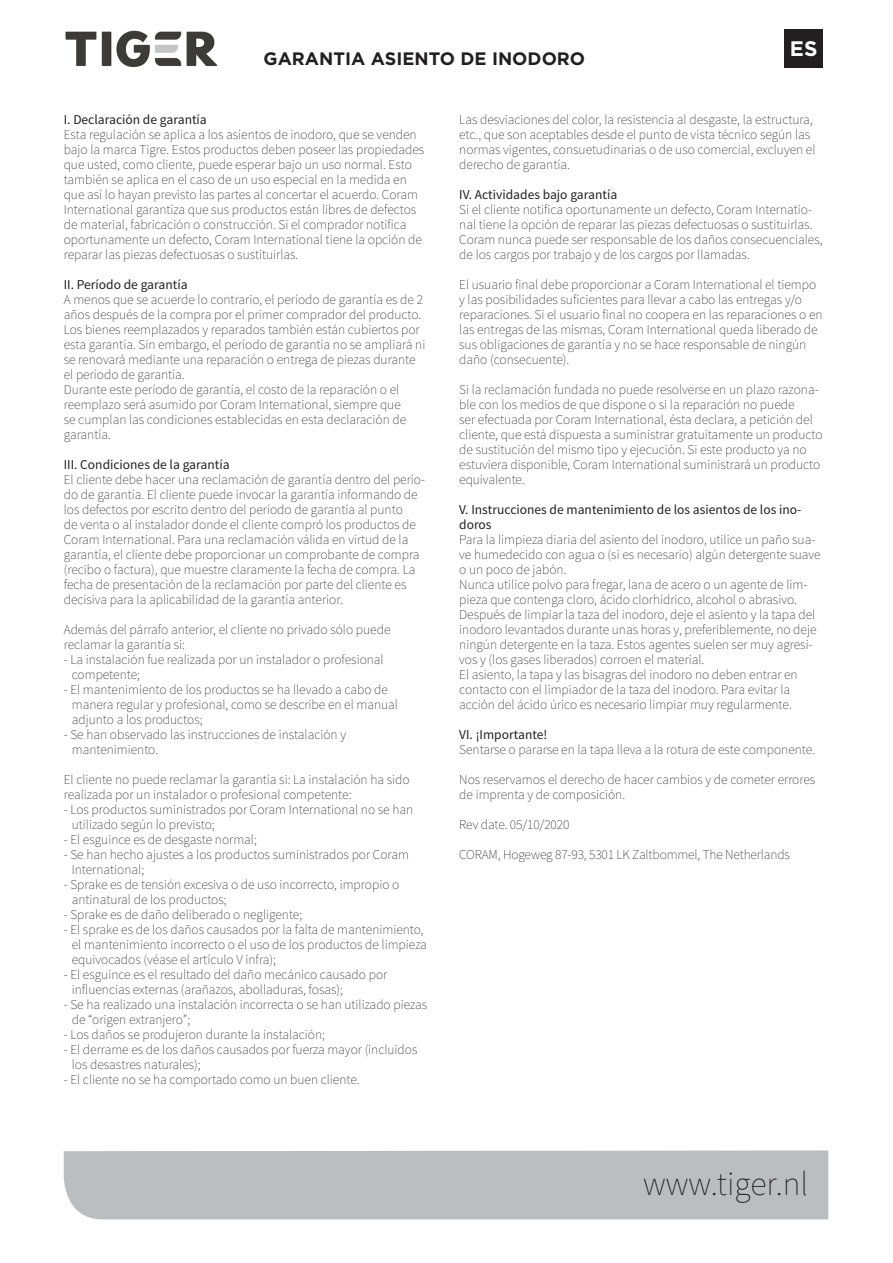
<style>
.page{position:relative;width:893px;height:1263px;background:#fff}
.page>*{position:absolute;margin:0;border:0;box-sizing:border-box;transform-origin:0 0}
.t1{font:200 33.75px "Source Sans Pro";color:#231f20}
.t2{font:700 21px "Gotham";color:#fff}
.t3{font:700 18px "Gotham";color:#231f20}
.t4{font:200 13.5px/15px "Source Sans Pro";color:#231f20}
.t5{font:13.5px/15px "Source Sans Pro";color:#231f20}
</style>
<div class="page">
<div style="left:784px;top:29px;width:39px;height:39px;background:#231f20"></div>
<img style="left:65px;top:30px;width:153px;height:37px">
<div style="left:64px;top:1150px;width:764px;height:69px;background:#bcbdc0"></div>
<p class="t3" style="left:264px;top:47px;width:323px">GARANTIA ASIENTO DE INODORO</p>
<p class="t2" style="left:790px;top:34px;width:29px">ES</p>
<p class="t5" style="left:64px;top:112px;width:145px">I. Declaración de garantía</p>
<p class="t4" style="left:64px;top:127px;width:362px">Esta regulación se aplica a los asientos de inodoro, que se venden bajo la marca Tigre. Estos productos deben poseer las propiedades que usted, como cliente, puede esperar bajo un uso normal. Esto también se aplica en el caso de un uso especial en la medida en que así lo hayan previsto las partes al concertar el acuerdo. Coram International garantiza que sus productos están libres de defectos de material, fabricación o construcción. Si el comprador notifica oportunamente un defecto, Coram International tiene la opción de reparar las piezas defectuosas o sustituirlas.</p>
<p class="t5" style="left:64px;top:277px;width:125px">II. Período de garantía</p>
<p class="t4" style="left:64px;top:292px;width:361px">A menos que se acuerde lo contrario, el período de garantía es de 2 años después de la compra por el primer comprador del producto.</p>
<p class="t4" style="left:64px;top:322px;width:363px">Los bienes reemplazados y reparados también están cubiertos por esta garantía. Sin embargo, el período de garantía no se ampliará ni se renovará mediante una reparación o entrega de piezas durante el período de garantía.</p>
<p class="t4" style="left:64px;top:382px;width:344px">Durante este período de garantía, el costo de la reparación o el reemplazo será asumido por Coram International, siempre que se cumplan las condiciones establecidas en esta declaración de garantía.</p>
<p class="t5" style="left:64px;top:457px;width:167px">III. Condiciones de la garantía</p>
<p class="t4" style="left:64px;top:472px;width:363px">El cliente debe hacer una reclamación de garantía dentro del perío&shy;do de garantía. El cliente puede invocar la garantía informando de los defectos por escrito dentro del período de garantía al punto<br>de venta o al instalador donde el cliente compró los productos de Coram International. Para una reclamación válida en virtud de la garantía, el cliente debe proporcionar un comprobante de compra (recibo o factura), que muestre claramente la fecha de compra. La fecha de presentación de la reclamación por parte del cliente es decisiva para la aplicabilidad de la garantía anterior.</p>
<p class="t4" style="left:64px;top:622px;width:328px">Además del párrafo anterior, el cliente no privado sólo puede</p>
<p class="t4" style="left:64px;top:637px;width:123px">reclamar la garantía si:</p>
<p class="t4" style="left:64px;top:652px;width:321px">- La instalación fue realizada por un instalador o profesional</p>
<p class="t4" style="left:72px;top:667px;width:70px">competente;</p>
<p class="t4" style="left:64px;top:682px;width:326px">- El mantenimiento de los productos se ha llevado a cabo de</p>
<p class="t4" style="left:72px;top:697px;width:328px">manera regular y profesional, como se describe en el manual adjunto a los productos;</p>
<p class="t4" style="left:64px;top:727px;width:284px">- Se han observado las instrucciones de instalación y</p>
<p class="t4" style="left:72px;top:742px;width:88px">mantenimiento.</p>
<p class="t4" style="left:64px;top:772px;width:347px">El cliente no puede reclamar la garantía si: La instalación ha sido realizada por un instalador o profesional competente:</p>
<p class="t4" style="left:72px;top:802px;width:343px;text-indent:-8px">- Los productos suministrados por Coram International no se han utilizado según lo previsto;</p>
<p class="t4" style="left:64px;top:832px;width:195px">- El esguince es de desgaste normal;</p>
<p class="t4" style="left:72px;top:847px;width:339px;text-indent:-8px">- Se han hecho ajustes a los productos suministrados por Coram<br>International;</p>
<p class="t4" style="left:72px;top:877px;width:329px;text-indent:-8px">- Sprake es de tensión excesiva o de uso incorrecto, impropio o antinatural de los productos;</p>
<p class="t4" style="left:64px;top:907px;width:240px">- Sprake es de daño deliberado o negligente;</p>
<p class="t4" style="left:72px;top:922px;width:357px;text-indent:-8px">- El sprake es de los daños causados por la falta de mantenimiento, el mantenimiento incorrecto o el uso de los productos de limpieza equivocados (véase el artículo V infra);</p>
<p class="t4" style="left:72px;top:967px;width:317px;text-indent:-8px">- El esguince es el resultado del daño mecánico causado por influencias externas (arañazos, abolladuras, fosas);</p>
<p class="t4" style="left:72px;top:997px;width:357px;text-indent:-8px">- Se ha realizado una instalación incorrecta o se han utilizado piezas de “origen extranjero”;</p>
<p class="t4" style="left:64px;top:1027px;width:263px">- Los daños se produjeron durante la instalación;</p>
<p class="t4" style="left:72px;top:1042px;width:347px;text-indent:-8px">- El derrame es de los daños causados por fuerza mayor (incluidos los desastres naturales);</p>
<p class="t4" style="left:64px;top:1072px;width:297px">- El cliente no se ha comportado como un buen cliente.</p>
<p class="t4" style="left:459px;top:112px;width:358px">Las desviaciones del color, la resistencia al desgaste, la estructura, etc., que son aceptables desde el punto de vista técnico según las normas vigentes, consuetudinarias o de uso comercial, excluyen el derecho de garantía.</p>
<p class="t5" style="left:459px;top:187px;width:160px">IV. Actividades bajo garantía</p>
<p class="t4" style="left:459px;top:202px;width:365px">Si el cliente notifica oportunamente un defecto, Coram Internatio&shy;nal tiene la opción de reparar las piezas defectuosas o sustituirlas.<br>Coram nunca puede ser responsable de los daños consecuenciales, de los cargos por trabajo y de los cargos por llamadas.</p>
<p class="t4" style="left:459px;top:277px;width:365px">El usuario final debe proporcionar a Coram International el tiempo y las posibilidades suficientes para llevar a cabo las entregas y/o reparaciones. Si el usuario final no coopera en las reparaciones o en las entregas de las mismas, Coram International queda liberado de sus obligaciones de garantía y no se hace responsable de ningún daño (consecuente).</p>
<p class="t4" style="left:459px;top:382px;width:365px">Si la reclamación fundada no puede resolverse en un plazo razona&shy;ble con los medios de que dispone o si la reparación no puede<br>ser efectuada por Coram International, ésta declara, a petición del cliente, que está dispuesta a suministrar gratuitamente un producto de sustitución del mismo tipo y ejecución. Si este producto ya no estuviera disponible, Coram International suministrará un producto equivalente.</p>
<p class="t5" style="left:459px;top:502px;width:344px">V. Instrucciones de mantenimiento de los asientos de los ino&shy;doros</p>
<p class="t4" style="left:459px;top:532px;width:363px">Para la limpieza diaria del asiento del inodoro, utilice un paño sua&shy;ve humedecido con agua o (si es necesario) algún detergente suave o un poco de jabón.</p>
<p class="t4" style="left:459px;top:577px;width:350px">Nunca utilice polvo para fregar, lana de acero o un agente de lim&shy;pieza que contenga cloro, ácido clorhídrico, alcohol o abrasivo.</p>
<p class="t4" style="left:459px;top:607px;width:359px">Después de limpiar la taza del inodoro, deje el asiento y la tapa del inodoro levantados durante unas horas y, preferiblemente, no deje ningún detergente en la taza. Estos agentes suelen ser muy agresi&shy;vos y (los gases liberados) corroen el material.</p>
<p class="t4" style="left:459px;top:667px;width:340px">El asiento, la tapa y las bisagras del inodoro no deben entrar en contacto con el limpiador de la taza del inodoro. Para evitar la acción del ácido úrico es necesario limpiar muy regularmente.</p>
<p class="t5" style="left:459px;top:727px;width:90px">VI. ¡Importante!</p>
<p class="t4" style="left:459px;top:742px;width:357px">Sentarse o pararse en la tapa lleva a la rotura de este componente.</p>
<p class="t4" style="left:459px;top:772px;width:358px">Nos reservamos el derecho de hacer cambios y de cometer errores de imprenta y de composición.</p>
<p class="t4" style="left:459px;top:817px;width:112px">Rev date. 05/10/2020</p>
<p class="t4" style="left:459px;top:847px;width:332px">CORAM, Hogeweg 87-93, 5301 LK Zaltbommel, The Netherlands</p>
<p class="t1" style="left:643px;top:1164px;width:167px">www.tiger.nl</p>
</div>
